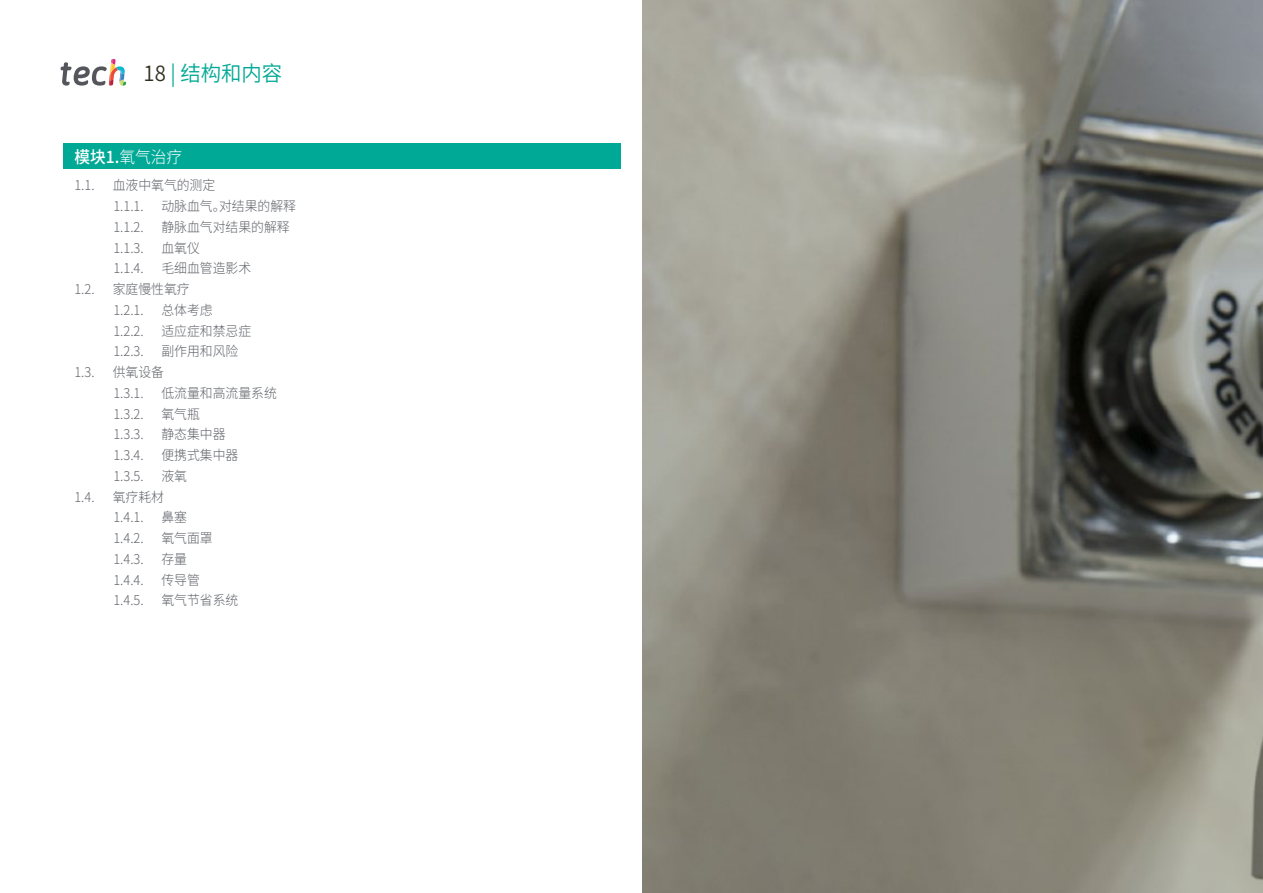
<style>
.page{position:relative;width:1263px;height:893px;background:#fff}
.page>*{position:absolute;margin:0;border:0;box-sizing:border-box;transform-origin:0 0}
.t1{font:21px "Source Han Sans CN";color:#00a996}
.t2{font:500 16.5px "Source Han Sans CN";color:#fff;scale:.95 1}
.t3{font:300 13.5px/20.7px "Source Han Sans CN";color:#61646a;scale:.95 1}
.s1{color:#312e20}
.s2{font-weight:300}
</style>
<div class="page">
<svg style="left:61px;top:59px;width:65px;height:27px"></svg>
<div style="left:63px;top:144px;width:558px;height:25px;background:#00a996"></div>
<img style="left:642px;top:0;width:621px;height:893px">
<h1 class="t1" style="left:144px;top:61px;width:140px"><span class="s1">18</span> | 结构和内容</h1>
<p class="t2" style="left:74px;top:148px;width:115px">模块1.<span class="s2">氧气治疗</span></p>
<p class="t3" style="left:74px;top:175px;width:23px">1.1.</p>
<p class="t3" style="left:113px;top:175px;width:110px">血液中氧气的测定<br>1.1.1.</p>
<p class="t3" style="left:161px;top:196px;width:143px">动脉血气。对结果的解释</p>
<p class="t3" style="left:113px;top:217px;width:33px">1.1.2.</p>
<p class="t3" style="left:161px;top:217px;width:137px">静脉血气对结果的解释</p>
<p class="t3" style="left:113px;top:238px;width:33px">1.1.3.</p>
<p class="t3" style="left:161px;top:238px;width:42px">血氧仪</p>
<p class="t3" style="left:113px;top:258px;width:33px">1.1.4.</p>
<p class="t3" style="left:161px;top:258px;width:96px">毛细血管造影术</p>
<p class="t3" style="left:74px;top:279px;width:23px">1.2.</p>
<p class="t3" style="left:113px;top:279px;width:83px">家庭慢性氧疗<br>1.2.1.</p>
<p class="t3" style="left:161px;top:300px;width:55px">总体考虑</p>
<p class="t3" style="left:113px;top:321px;width:33px">1.2.2.</p>
<p class="t3" style="left:161px;top:321px;width:96px">适应症和禁忌症</p>
<p class="t3" style="left:113px;top:341px;width:33px">1.2.3.</p>
<p class="t3" style="left:161px;top:341px;width:83px">副作用和风险</p>
<p class="t3" style="left:74px;top:362px;width:23px">1.3.</p>
<p class="t3" style="left:113px;top:362px;width:56px">供氧设备<br>1.3.1.</p>
<p class="t3" style="left:161px;top:383px;width:123px">低流量和高流量系统</p>
<p class="t3" style="left:113px;top:404px;width:33px">1.3.2.</p>
<p class="t3" style="left:161px;top:404px;width:42px">氧气瓶</p>
<p class="t3" style="left:113px;top:424px;width:33px">1.3.3.</p>
<p class="t3" style="left:161px;top:424px;width:69px">静态集中器</p>
<p class="t3" style="left:113px;top:445px;width:33px">1.3.4.</p>
<p class="t3" style="left:161px;top:445px;width:83px">便携式集中器</p>
<p class="t3" style="left:113px;top:466px;width:33px">1.3.5.</p>
<p class="t3" style="left:161px;top:466px;width:28px">液氧</p>
<p class="t3" style="left:74px;top:487px;width:23px">1.4.</p>
<p class="t3" style="left:113px;top:487px;width:56px">氧疗耗材<br>1.4.1.</p>
<p class="t3" style="left:161px;top:507px;width:28px">鼻塞</p>
<p class="t3" style="left:113px;top:528px;width:33px">1.4.2.</p>
<p class="t3" style="left:161px;top:528px;width:55px">氧气面罩</p>
<p class="t3" style="left:113px;top:549px;width:33px">1.4.3.</p>
<p class="t3" style="left:161px;top:549px;width:28px">存量</p>
<p class="t3" style="left:113px;top:570px;width:33px">1.4.4.</p>
<p class="t3" style="left:161px;top:570px;width:42px">传导管</p>
<p class="t3" style="left:113px;top:590px;width:33px">1.4.5.</p>
<p class="t3" style="left:161px;top:590px;width:83px">氧气节省系统</p>
</div>
